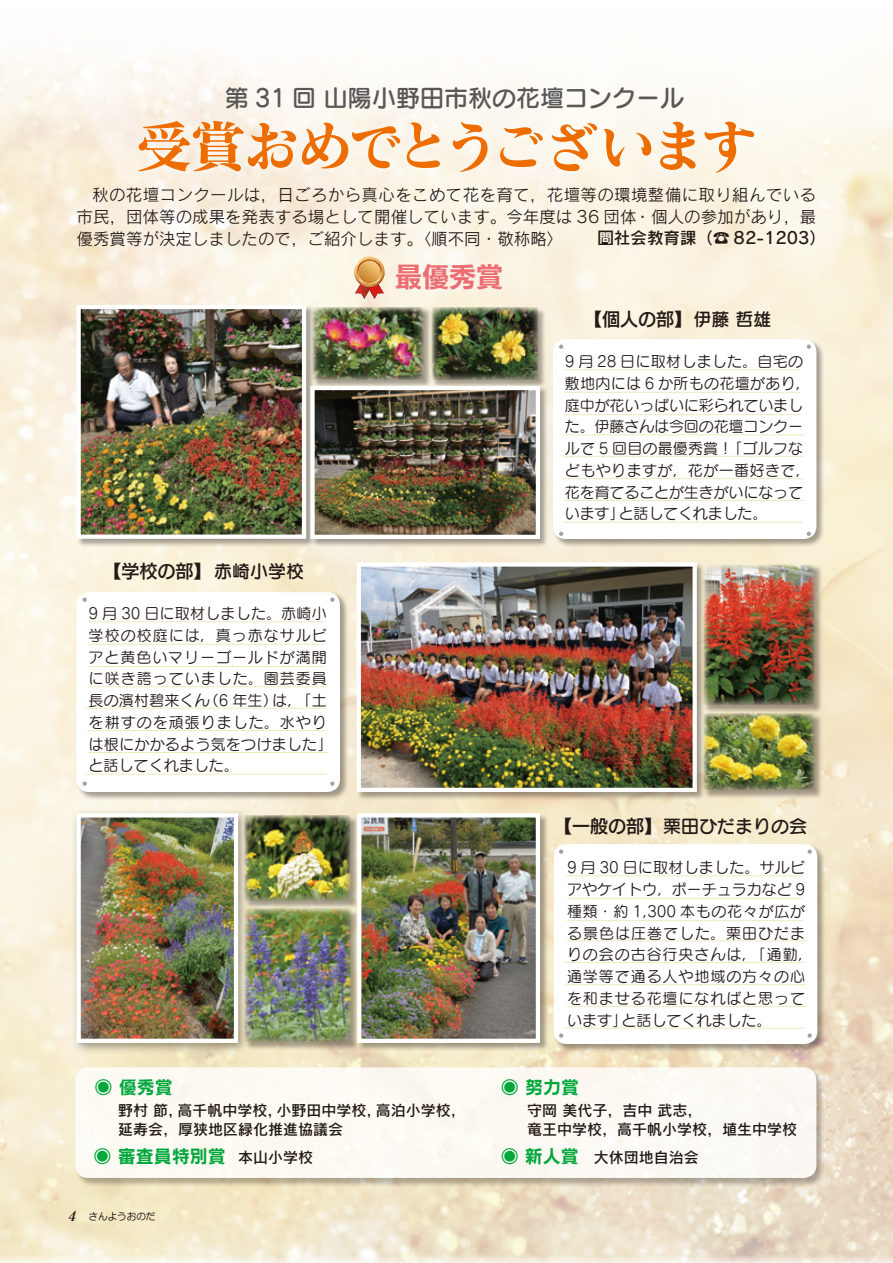
<style>
.page{position:relative;width:893px;height:1263px;background:#fff}
.page>*{position:absolute;margin:0;border:0;box-sizing:border-box;transform-origin:0 0}
.t1{font:57px "Matisse Pro B";letter-spacing:-.08em;color:#ed6d00}
.t2{font:27px "UD Kakugo Large Pro B";color:#ec6e74}
.t3{font:24px "Seurat Pro N DB";color:#595857}
.t4{font:18px "UD Kakugo Large Pro DB";color:#231916}
.t5{font:18px "Rodin Pro B";color:#00a73c}
.t6{font:18px "Seurat Pro N DB";color:#231916}
.t7{font:16.5px/21.8px "Rodin Pro N M";color:#231916;text-align:justify}
.t8{font:16.5px "Rodin Pro N DB";color:#231916}
.t9{font:15px/21.8px "Seurat Pro N M";letter-spacing:.06em;color:#231916}
.t10{font:15px/21.8px "Seurat Pro N M";letter-spacing:-.01em;color:#231916}
.t11{font:15px "Rodin Pro DB";color:#231916}
.t12{font:9.75px "Anito Std M";letter-spacing:-.02em;color:#231916}
.s1{font-family:"Seurat Pro N DB"}
.s2{font-family:"UD Kakugo Large Pro DB"}
.s3{font-family:"Matisse Eleganto Pro B";font-style:italic;font-size:13.5px}
</style>
<div class="page">
<img style="left:0;top:50px;width:893px;height:1213px">
<div style="left:244px;top:815px;width:115px;height:94px;background:#231916;opacity:.4"></div>
<img style="left:249px;top:815px;width:102px;height:85px">
<div style="left:312px;top:307px;width:120px;height:81px;background:#231916;opacity:.4"></div>
<img style="left:315px;top:307px;width:108px;height:72px">
<div style="left:431px;top:307px;width:116px;height:81px;background:#231916;opacity:.4"></div>
<img style="left:432px;top:307px;width:106px;height:72px">
<div style="left:703px;top:713px;width:120px;height:86px;background:#231916;opacity:.4"></div>
<img style="left:706px;top:714px;width:108px;height:76px">
<div style="left:356px;top:562px;width:350px;height:239px;background:#231916;opacity:.4"></div>
<img style="left:362px;top:567px;width:330px;height:220px">
<div style="left:357px;top:562px;width:340px;height:230px;border:4px solid #fff"></div>
<div style="left:703px;top:564px;width:120px;height:150px;background:#231916;opacity:.4"></div>
<img style="left:704px;top:564px;width:110px;height:141px">
<div style="left:76px;top:304px;width:239px;height:243px;background:#231916;opacity:.4"></div>
<img style="left:82px;top:310px;width:219px;height:224px">
<div style="left:77px;top:305px;width:229px;height:234px;border:4px solid #fff"></div>
<div style="left:310px;top:385px;width:239px;height:162px;background:#231916;opacity:.4"></div>
<img style="left:315px;top:391px;width:220px;height:143px">
<div style="left:310px;top:386px;width:230px;height:153px;border:4px solid #fff"></div>
<div style="left:71px;top:808px;width:178px;height:246px;background:#231916;opacity:.4"></div>
<img style="left:82px;top:818px;width:151px;height:220px">
<div style="left:77px;top:813px;width:161px;height:230px;border:4px solid #fff"></div>
<div style="left:244px;top:908px;width:116px;height:142px;background:#231916;opacity:.4"></div>
<img style="left:244px;top:908px;width:107px;height:133px">
<div style="left:357px;top:813px;width:192px;height:238px;background:#231916;opacity:.4"></div>
<img style="left:362px;top:818px;width:173px;height:220px">
<div style="left:357px;top:813px;width:183px;height:230px;border:4px solid #fff"></div>
<div style="left:552px;top:339px;width:273px;height:209px;background:#231916;opacity:.4"></div>
<div style="left:553px;top:339px;width:263px;height:200px;background:#fff;border-radius:13px"></div>
<div style="left:76px;top:592px;width:273px;height:209px;background:#231916;opacity:.4"></div>
<div style="left:76px;top:592px;width:264px;height:200px;background:#fff;border-radius:13px"></div>
<div style="left:553px;top:844px;width:273px;height:209px;background:#231916;opacity:.4"></div>
<div style="left:554px;top:844px;width:263px;height:200px;background:#fff;border-radius:13px"></div>
<div style="left:75px;top:1067px;width:750px;height:120px;background:#231916;opacity:.4"></div>
<div style="left:75px;top:1067px;width:741px;height:111px;background:#fcfaf3;border-radius:13px"></div>
<div style="left:129px;top:112px;width:634px;height:69px;background:#fbf6ed"></div>
<svg style="left:807px;top:345px;width:4px;height:4px"></svg>
<svg style="left:559px;top:345px;width:4px;height:4px"></svg>
<svg style="left:807px;top:532px;width:4px;height:4px"></svg>
<svg style="left:559px;top:532px;width:4px;height:4px"></svg>
<svg style="left:330px;top:598px;width:5px;height:4px"></svg>
<svg style="left:83px;top:598px;width:4px;height:4px"></svg>
<svg style="left:330px;top:781px;width:5px;height:5px"></svg>
<svg style="left:83px;top:781px;width:4px;height:5px"></svg>
<svg style="left:808px;top:849px;width:4px;height:5px"></svg>
<svg style="left:559px;top:849px;width:4px;height:5px"></svg>
<svg style="left:808px;top:1033px;width:4px;height:5px"></svg>
<svg style="left:559px;top:1033px;width:4px;height:5px"></svg>
<hr style="left:88px;top:644px;width:236px;height:1px;background:#eeeac0">
<hr style="left:88px;top:666px;width:236px;height:1px;background:#eeeac0">
<hr style="left:88px;top:686px;width:240px;height:1px;background:#eeeac0">
<hr style="left:86px;top:708px;width:240px;height:1px;background:#eeeac0">
<hr style="left:87px;top:730px;width:240px;height:1px;background:#eeeac0">
<hr style="left:88px;top:752px;width:240px;height:1px;background:#eeeac0">
<hr style="left:86px;top:774px;width:240px;height:1px;background:#eeeac0">
<hr style="left:88px;top:621px;width:236px;height:1px;background:#eeeac0">
<hr style="left:567px;top:898px;width:236px;height:1px;background:#eeeac0">
<hr style="left:567px;top:920px;width:236px;height:1px;background:#eeeac0">
<hr style="left:567px;top:940px;width:240px;height:1px;background:#eeeac0">
<hr style="left:564px;top:962px;width:241px;height:1px;background:#eeeac0">
<hr style="left:566px;top:984px;width:240px;height:1px;background:#eeeac0">
<hr style="left:567px;top:1006px;width:240px;height:1px;background:#eeeac0">
<hr style="left:564px;top:1028px;width:241px;height:1px;background:#eeeac0">
<hr style="left:567px;top:875px;width:236px;height:1px;background:#eeeac0">
<hr style="left:564px;top:392px;width:236px;height:1px;background:#eeeac0">
<hr style="left:564px;top:414px;width:236px;height:1px;background:#eeeac0">
<hr style="left:564px;top:435px;width:241px;height:1px;background:#eeeac0">
<hr style="left:562px;top:456px;width:241px;height:1px;background:#eeeac0">
<hr style="left:563px;top:478px;width:241px;height:1px;background:#eeeac0">
<hr style="left:564px;top:500px;width:241px;height:1px;background:#eeeac0">
<hr style="left:562px;top:522px;width:241px;height:1px;background:#eeeac0">
<hr style="left:564px;top:369px;width:236px;height:1px;background:#eeeac0">
<svg style="left:354px;top:257px;width:31px;height:42px"></svg>
<p class="t3" style="left:225px;top:82px;width:460px">第 31 回 山陽小野田市秋の花壇コンクール</p>
<p class="t1" style="left:136px;top:109px;width:623px">受賞おめでとうございます</p>
<p class="t7" style="left:77px;top:184px;width:741px;text-indent:16px">秋の花壇コンクールは，日ごろから真心をこめて花を育て，花壇等の環境整備に取り組んでいる市民，団体等の成果を発表する場として開催しています。今年度は 36 団体・個人の参加があり，最優秀賞等が決定しましたので，ご紹介します。〈順不同・敬称略〉</p>
<p class="t8" style="left:597px;top:227px;width:230px">問社会教育課（☎ 82-1203）</p>
<p class="t4" style="left:103px;top:557px;width:202px">【学校の部】<span class="s1">赤崎小学校</span></p>
<p class="t9" style="left:89px;top:602px;width:245px">9 月 30 日に取材しました。赤崎小学校の校庭には，真っ赤なサルビアと黄色いマリーゴールドが満開に咲き誇っていました。園芸委員長の濱村碧来くん（6 年生）は，「土を耕すのを頑張りました。水やりは根にかかるよう気をつけました」と話してくれました。</p>
<p class="t2" style="left:395px;top:255px;width:109px">最優秀賞</p>
<p class="t4" style="left:584px;top:304px;width:189px">【個人の部】<span class="s1">伊藤 哲雄</span></p>
<p class="t10" style="left:565px;top:350px;width:247px">9 月 28 日に取材しました。自宅の敷地内には 6 か所もの花壇があり，庭中が花いっぱいに彩られていました。伊藤さんは今回の花壇コンクールで 5 回目の最優秀賞！「ゴルフなどもやりますが，花が一番好きで，花を育てることが生きがいになっています」と話してくれました。</p>
<p class="t6" style="left:554px;top:814px;width:254px"><span class="s2">【一般の部】</span>栗田ひだまりの会</p>
<p class="t9" style="left:567px;top:856px;width:247px">9 月 30 日に取材しました。サルビアやケイトウ，ポーチュラカなど 9種類・約 1,300 本もの花々が広がる景色は圧巻でした。栗田ひだまりの会の古谷行央さんは，「通勤，通学等で通る人や地域の方々の心を和ませる花壇になればと思っています」と話してくれました。</p>
<p class="t5" style="left:95px;top:1075px;width:80px">◉ 優秀賞</p>
<p class="t11" style="left:118px;top:1100px;width:349px">野村 節，高千帆中学校，小野田中学校，高泊小学校，</p>
<p class="t11" style="left:118px;top:1119px;width:227px">延寿会，厚狭地区緑化推進協議会</p>
<p class="t5" style="left:94px;top:1144px;width:134px">◉ 審査員特別賞</p>
<p class="t11" style="left:238px;top:1148px;width:76px">本山小学校</p>
<p class="t12" style="left:67px;top:1210px;width:90px"><span class="s3">4</span> さんようおのだ</p>
<p class="t5" style="left:501px;top:1075px;width:80px">◉ 努力賞</p>
<p class="t11" style="left:527px;top:1100px;width:177px">守岡 美代子，吉中 武志，</p>
<p class="t11" style="left:527px;top:1119px;width:271px">竜王中学校，高千帆小学校，埴生中学校</p>
<p class="t5" style="left:501px;top:1144px;width:80px">◉ 新人賞</p>
<p class="t11" style="left:594px;top:1148px;width:106px">大休団地自治会</p>
</div>
